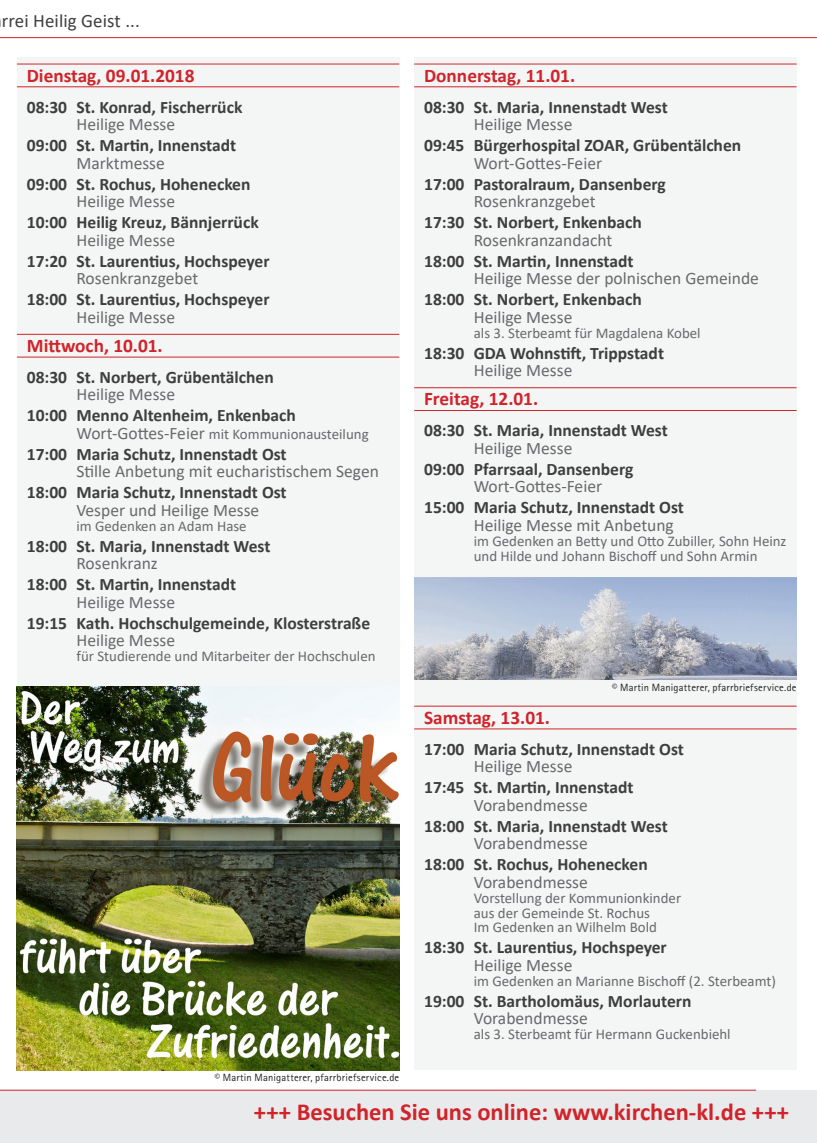
<style>
.page{position:relative;width:817px;height:1143px;background:#fff}
.page>*{position:absolute;margin:0;border:0;box-sizing:border-box;transform-origin:0 0}
.t1{font:700 24.5px "Calibri";color:#d1232a}
.TagDatum{font:700 19.25px "Calibri";color:#d1232a}
.t2{font:18.9px "Calibri";letter-spacing:.005em;color:#3e3e3f}
.Uhrzeit_Kirche{font:700 17.5px "Calibri";color:#3e3e3f}
.Messe{font:17.5px "Calibri";color:#69696c}
.Messe-2{font:700 17.5px "Calibri";color:#3e3e3f}
.Messe-3{font:14.88px/14.9px "Calibri";color:#69696c}
.Zusatztext{font:14.88px "Calibri";color:#69696c}
.Titel{font:10.5px "Rotis Sans Serif";letter-spacing:.02em;color:#231f20}
.s1{font-size:17.5px}
</style>
<div class="page">
<div style="left:17px;top:58px;width:382px;height:1012px;background:#f4f5f5"></div>
<div style="left:0;top:1090px;width:816px;height:52px;background:#e9eaeb"></div>
<hr style="left:0;top:1089px;width:755px;height:1px;background:#d1232a">
<hr style="left:0;top:37px;width:816px;height:1px;background:#d1232a">
<div style="left:414px;top:57px;width:382px;height:1012px;background:#f4f5f5"></div>
<hr style="left:17px;top:64px;width:382px;height:1px;background:#d1232a">
<hr style="left:17px;top:86px;width:382px;height:1px;background:#d1232a">
<hr style="left:17px;top:334px;width:382px;height:1px;background:#d1232a">
<hr style="left:17px;top:357px;width:382px;height:1px;background:#d1232a">
<hr style="left:414px;top:64px;width:382px;height:1px;background:#d1232a">
<hr style="left:414px;top:86px;width:382px;height:1px;background:#d1232a">
<hr style="left:414px;top:387px;width:382px;height:1px;background:#d1232a">
<hr style="left:414px;top:410px;width:382px;height:1px;background:#d1232a">
<hr style="left:414px;top:705px;width:382px;height:1px;background:#d1232a">
<hr style="left:414px;top:728px;width:382px;height:1px;background:#d1232a">
<img style="left:17px;top:686px;width:382px;height:384px">
<img style="left:414px;top:577px;width:382px;height:102px">
<p class="t2" style="left:2px;top:7px;width:139px">rrei Heilig Geist ...</p>
<p class="TagDatum" style="left:27px;top:62px;width:169px">Dienstag, 09.01.2018</p>
<p class="Uhrzeit_Kirche" style="left:27px;top:94px;width:217px">08:30 St. Konrad, Fischerrück</p>
<p class="Messe" style="left:76px;top:112px;width:100px">Heilige Messe</p>
<p class="Uhrzeit_Kirche" style="left:27px;top:133px;width:211px">09:00 St. Martin, Innenstadt</p>
<p class="Messe" style="left:76px;top:151px;width:90px">Marktmesse</p>
<p class="Uhrzeit_Kirche" style="left:27px;top:171px;width:225px">09:00 St. Rochus, Hohenecken</p>
<p class="Messe" style="left:76px;top:189px;width:100px">Heilige Messe</p>
<p class="Uhrzeit_Kirche" style="left:27px;top:210px;width:233px">10:00 Heilig Kreuz, Bännjerrück</p>
<p class="Messe" style="left:76px;top:228px;width:100px">Heilige Messe</p>
<p class="Uhrzeit_Kirche" style="left:27px;top:248px;width:244px">17:20 St. Laurentius, Hochspeyer</p>
<p class="Messe" style="left:76px;top:266px;width:123px">Rosenkranzgebet</p>
<p class="Uhrzeit_Kirche" style="left:27px;top:287px;width:244px">18:00 St. Laurentius, Hochspeyer</p>
<p class="Messe" style="left:76px;top:305px;width:100px">Heilige Messe</p>
<p class="TagDatum" style="left:27px;top:332px;width:137px">Mittwoch, 10.01.</p>
<p class="Uhrzeit_Kirche" style="left:27px;top:364px;width:248px">08:30 St. Norbert, Grübentälchen</p>
<p class="Messe" style="left:76px;top:382px;width:100px">Heilige Messe</p>
<p class="Uhrzeit_Kirche" style="left:27px;top:403px;width:270px">10:00 Menno Altenheim, Enkenbach</p>
<p class="Messe-3" style="left:76px;top:426px;width:293px"><span class="s1">Wort-Gottes-Feier</span> mit Kommunionausteilung</p>
<p class="Uhrzeit_Kirche" style="left:27px;top:441px;width:261px">17:00 Maria Schutz, Innenstadt Ost</p>
<p class="Messe" style="left:76px;top:459px;width:304px">Stille Anbetung mit eucharistischem Segen</p>
<p class="Uhrzeit_Kirche" style="left:27px;top:480px;width:261px">18:00 Maria Schutz, Innenstadt Ost</p>
<p class="Messe" style="left:76px;top:498px;width:184px">Vesper und Heilige Messe</p>
<p class="Zusatztext" style="left:76px;top:515px;width:172px">im Gedenken an Adam Hase</p>
<p class="Uhrzeit_Kirche" style="left:27px;top:533px;width:245px">18:00 St. Maria, Innenstadt West</p>
<p class="Messe" style="left:76px;top:551px;width:83px">Rosenkranz</p>
<p class="Uhrzeit_Kirche" style="left:27px;top:572px;width:211px">18:00 St. Martin, Innenstadt</p>
<p class="Messe" style="left:76px;top:590px;width:100px">Heilige Messe</p>
<p class="Uhrzeit_Kirche" style="left:27px;top:610px;width:344px">19:15 Kath. Hochschulgemeinde, Klosterstraße</p>
<p class="Messe" style="left:76px;top:628px;width:100px">Heilige Messe</p>
<p class="Messe-3" style="left:76px;top:648px;width:300px">für Studierende und Mitarbeiter der Hochschulen</p>
<p class="Titel" style="left:215px;top:1070px;width:186px">© Martin Manigatterer, pfarrbriefservice.de</p>
<p class="TagDatum" style="left:424px;top:62px;width:152px">Donnerstag, 11.01.</p>
<p class="Uhrzeit_Kirche" style="left:424px;top:94px;width:245px">08:30 St. Maria, Innenstadt West</p>
<p class="Messe" style="left:473px;top:112px;width:100px">Heilige Messe</p>
<p class="Uhrzeit_Kirche" style="left:424px;top:133px;width:318px">09:45 Bürgerhospital ZOAR, Grübentälchen</p>
<p class="Messe" style="left:473px;top:151px;width:130px">Wort-Gottes-Feier</p>
<p class="Uhrzeit_Kirche" style="left:424px;top:171px;width:243px">17:00 Pastoralraum, Dansenberg</p>
<p class="Messe" style="left:473px;top:189px;width:123px">Rosenkranzgebet</p>
<p class="Uhrzeit_Kirche" style="left:424px;top:210px;width:219px">17:30 St. Norbert, Enkenbach</p>
<p class="Messe" style="left:473px;top:228px;width:140px">Rosenkranzandacht</p>
<p class="Uhrzeit_Kirche" style="left:424px;top:248px;width:211px">18:00 St. Martin, Innenstadt</p>
<p class="Messe" style="left:473px;top:266px;width:286px">Heilige Messe der polnischen Gemeinde</p>
<p class="Uhrzeit_Kirche" style="left:424px;top:287px;width:219px">18:00 St. Norbert, Enkenbach</p>
<p class="Messe" style="left:473px;top:305px;width:100px">Heilige Messe</p>
<p class="Messe-3" style="left:473px;top:325px;width:228px">als 3. Sterbeamt für Magdalena Kobel</p>
<p class="Uhrzeit_Kirche" style="left:424px;top:340px;width:241px">18:30 GDA Wohnstift, Trippstadt</p>
<p class="Messe" style="left:473px;top:358px;width:100px">Heilige Messe</p>
<p class="TagDatum" style="left:424px;top:385px;width:115px">Freitag, 12.01.</p>
<p class="Uhrzeit_Kirche" style="left:424px;top:418px;width:245px">08:30 St. Maria, Innenstadt West</p>
<p class="Messe" style="left:473px;top:436px;width:100px">Heilige Messe</p>
<p class="Uhrzeit_Kirche" style="left:424px;top:456px;width:210px">09:00 Pfarrsaal, Dansenberg</p>
<p class="Messe" style="left:473px;top:474px;width:130px">Wort-Gottes-Feier</p>
<p class="Uhrzeit_Kirche" style="left:424px;top:495px;width:261px">15:00 Maria Schutz, Innenstadt Ost</p>
<p class="Messe" style="left:473px;top:513px;width:201px">Heilige Messe mit Anbetung</p>
<p class="Messe-3" style="left:473px;top:533px;width:314px">im Gedenken an Betty und Otto Zubiller, Sohn Heinz und Hilde und Johann Bischoff und Sohn Armin</p>
<p class="Titel" style="left:611px;top:680px;width:186px">© Martin Manigatterer, pfarrbriefservice.de</p>
<p class="TagDatum" style="left:424px;top:703px;width:127px">Samstag, 13.01.</p>
<p class="Uhrzeit_Kirche" style="left:424px;top:736px;width:261px">17:00 Maria Schutz, Innenstadt Ost</p>
<p class="Messe" style="left:473px;top:754px;width:100px">Heilige Messe</p>
<p class="Messe-2" style="left:424px;top:774px;width:211px">17:45 St. Martin, Innenstadt</p>
<p class="Messe" style="left:473px;top:792px;width:115px">Vorabendmesse</p>
<p class="Uhrzeit_Kirche" style="left:424px;top:813px;width:245px">18:00 St. Maria, Innenstadt West</p>
<p class="Messe" style="left:473px;top:831px;width:115px">Vorabendmesse</p>
<p class="Uhrzeit_Kirche" style="left:424px;top:851px;width:225px">18:00 St. Rochus, Hohenecken</p>
<p class="Messe" style="left:473px;top:869px;width:115px">Vorabendmesse</p>
<p class="Zusatztext" style="left:473px;top:887px;width:209px">Vorstellung der Kommunionkinder</p>
<p class="Zusatztext" style="left:473px;top:902px;width:178px">aus der Gemeinde St. Rochus</p>
<p class="Zusatztext" style="left:473px;top:917px;width:185px">Im Gedenken an Wilhelm Bold</p>
<p class="Uhrzeit_Kirche" style="left:424px;top:935px;width:244px">18:30 St. Laurentius, Hochspeyer</p>
<p class="Messe" style="left:473px;top:952px;width:100px">Heilige Messe</p>
<p class="Zusatztext" style="left:473px;top:970px;width:303px">im Gedenken an Marianne Bischoff (2. Sterbeamt)</p>
<p class="Uhrzeit_Kirche" style="left:424px;top:988px;width:269px">19:00 St. Bartholomäus, Morlautern</p>
<p class="Messe" style="left:473px;top:1006px;width:115px">Vorabendmesse</p>
<p class="Zusatztext" style="left:473px;top:1023px;width:258px">als 3. Sterbeamt für Hermann Guckenbiehl</p>
<p class="t1" style="left:254px;top:1094px;width:536px">+++ Besuchen Sie uns online: www.kirchen-kl.de +++</p>
</div>
